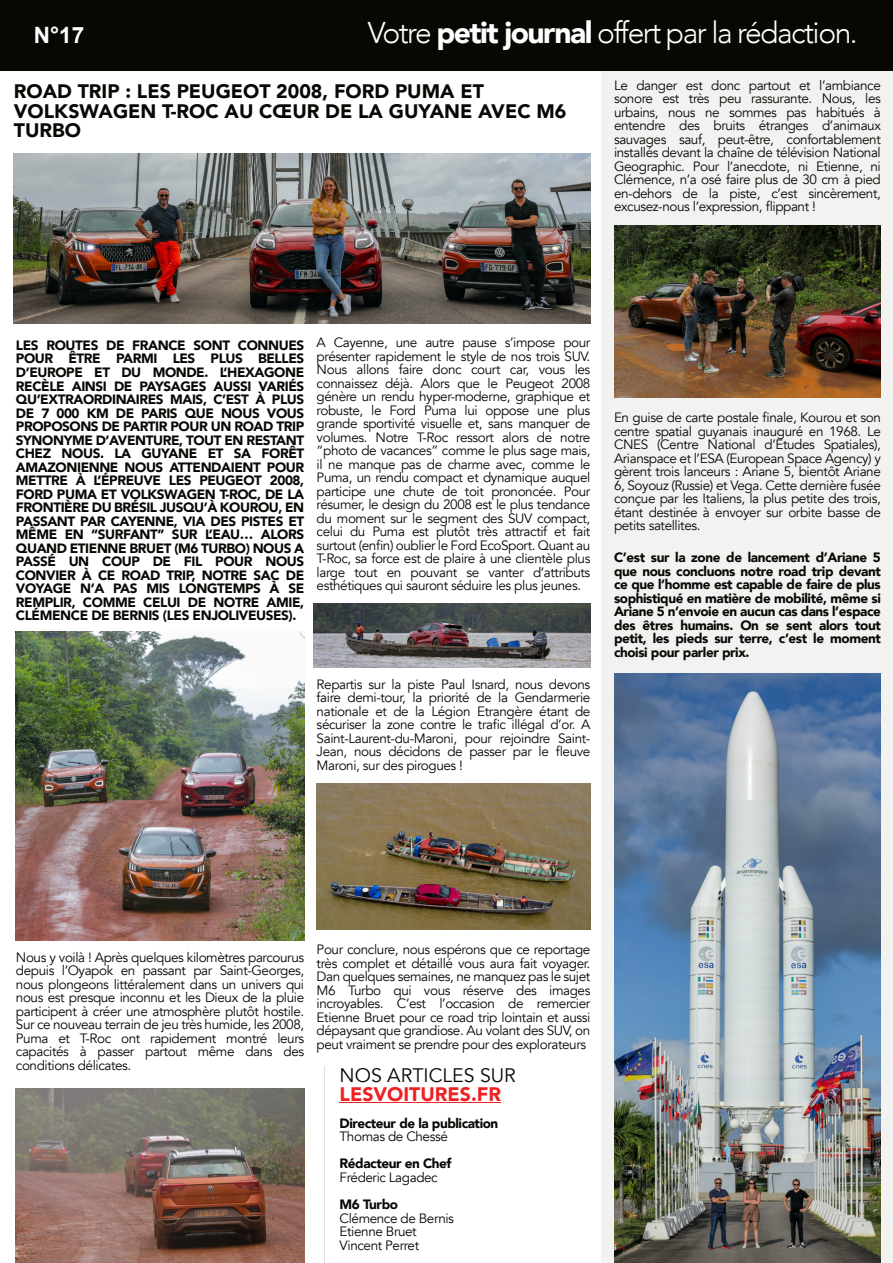
<style>
.page{position:relative;width:893px;height:1263px;background:#fff}
.page>*{position:absolute;margin:0;border:0;box-sizing:border-box;transform-origin:0 0}
.t1{font:300 30px "Avenir";letter-spacing:-.05em;color:#fff}
.t2{font:700 22.5px "Arial";color:#fff}
.t3{font:900 19.5px/19.5px "Avenir";color:#080704}
.t4{font:19.5px "Avenir";color:#080704}
.t5{font:900 19.5px "Avenir";color:#ee2123}
.t6{font:13.5px/13.5px "Avenir";letter-spacing:-.03em;color:#080704;text-align:justify}
.t7{font:900 13.5px/13.5px "Avenir";letter-spacing:-.03em;color:#080704;text-align:justify}
.s1{font-weight:900}
</style>
<div class="page">
<div style="left:602px;top:71px;width:291px;height:1192px;background:#f2f2f1"></div>
<img style="left:317px;top:784px;width:273px;height:145px">
<div style="left:0;top:0;width:893px;height:71px;background:#080704"></div>
<hr style="left:340px;top:1102px;width:161px;height:1px;background:#ee2123">
<img style="left:16px;top:1088px;width:288px;height:175px">
<hr style="left:324px;top:1067px;width:1px;height:196px;background:#e0dfdd">
<img style="left:14px;top:153px;width:576px;height:170px">
<img style="left:16px;top:631px;width:288px;height:310px">
<img style="left:614px;top:673px;width:267px;height:590px">
<img style="left:614px;top:226px;width:267px;height:172px">
<img style="left:314px;top:604px;width:276px;height:63px">
<h2 class="t2" style="left:34px;top:27px;width:52px">N°17</h2>
<h1 class="t1" style="left:368px;top:13px;width:491px">Votre <span class="s1">petit journal</span> offert par la rédaction.</h1>
<h3 class="t3" style="left:14px;top:82px;width:554px">ROAD TRIP : LES PEUGEOT 2008, FORD PUMA ET<br>VOLKSWAGEN T-ROC AU CŒUR DE LA GUYANE AVEC M6<br>TURBO</h3>
<p class="t6" style="left:614px;top:79px;width:268px">Le danger est donc partout et l’ambiance sonore est très peu rassurante. Nous, les urbains, nous ne sommes pas habitués à entendre des bruits étranges d’animaux sauvages sauf, peut-être, confortablement installés devant la chaîne de télévision National Geographic. Pour l’anecdote, ni Etienne, ni Clémence, n’a osé faire plus de 30 cm à pied en-dehors de la piste, c’est sincèrement, excusez-nous l’expression, flippant !</p>
<p class="t7" style="left:16px;top:339px;width:290px">LES ROUTES DE FRANCE SONT CONNUES POUR ÊTRE PARMI LES PLUS BELLES D’EUROPE ET DU MONDE. L’HEXAGONE RECÈLE AINSI DE PAYSAGES AUSSI VARIÉS QU’EXTRAORDINAIRES MAIS, C’EST À PLUS DE 7 000 KM DE PARIS QUE NOUS VOUS PROPOSONS DE PARTIR POUR UN ROAD TRIP SYNONYME D’AVENTURE, TOUT EN RESTANT CHEZ NOUS. LA GUYANE ET SA FORÊT AMAZONIENNE NOUS ATTENDAIENT POUR METTRE À L’ÉPREUVE LES PEUGEOT 2008, FORD PUMA ET VOLKSWAGEN T-ROC, DE LA FRONTIÈRE DU BRÉSIL JUSQU’À KOUROU, EN PASSANT PAR CAYENNE, VIA DES PISTES ET MÊME EN “SURFANT” SUR L’EAU… ALORS QUAND ETIENNE BRUET (M6 TURBO) NOUS A PASSÉ UN COUP DE FIL POUR NOUS CONVIER À CE ROAD TRIP, NOTRE SAC DE VOYAGE N’A PAS MIS LONGTEMPS À SE REMPLIR, COMME CELUI DE NOTRE AMIE, CLÉMENCE DE BERNIS (LES ENJOLIVEUSES).</p>
<p class="t6" style="left:317px;top:336px;width:275px">A Cayenne, une autre pause s’impose pour présenter rapidement le style de nos trois SUV.<br>Nous allons faire donc court car, vous les connaissez déjà. Alors que le Peugeot 2008 génère un rendu hyper-moderne, graphique et robuste, le Ford Puma lui oppose une plus grande sportivité visuelle et, sans manquer de volumes. Notre T-Roc ressort alors de notre “photo de vacances” comme le plus sage mais, il ne manque pas de charme avec, comme le Puma, un rendu compact et dynamique auquel participe une chute de toit prononcée. Pour résumer, le design du 2008 est le plus tendance du moment sur le segment des SUV compact, celui du Puma est plutôt très attractif et fait surtout (enfin) oublier le Ford EcoSport. Quant au T-Roc, sa force est de plaire à une clientèle plus large tout en pouvant se vanter d’attributs esthétiques qui sauront séduire les plus jeunes.</p>
<p class="t6" style="left:317px;top:677px;width:275px">Repartis sur la piste Paul Isnard, nous devons faire demi-tour, la priorité de la Gendarmerie nationale et de la Légion Etrangère étant de sécuriser la zone contre le trafic illégal d’or. A Saint-Laurent-du-Maroni, pour rejoindre Saint-Jean, nous décidons de passer par le fleuve Maroni, sur des pirogues !</p>
<p class="t6" style="left:614px;top:411px;width:268px">En guise de carte postale finale, Kourou et son centre spatial guyanais inauguré en 1968. Le CNES (Centre National d’Etudes Spatiales), Arianspace et l’ESA (European Space Agency) y gèrent trois lanceurs : Ariane 5, bientôt Ariane 6, Soyouz (Russie) et Vega. Cette dernière fusée conçue par les Italiens, la plus petite des trois, étant destinée à envoyer sur orbite basse de petits satellites.</p>
<p class="t7" style="left:614px;top:551px;width:268px">C’est sur la zone de lancement d’Ariane 5 que nous concluons notre road trip devant ce que l’homme est capable de faire de plus sophistiqué en matière de mobilité, même si Ariane 5 n’envoie en aucun cas dans l’espace des êtres humains. On se sent alors tout petit, les pieds sur terre, c’est le moment choisi pour parler prix.</p>
<p class="t6" style="left:16px;top:950px;width:290px">Nous y voilà ! Après quelques kilomètres parcourus depuis l’Oyapok en passant par Saint-Georges, nous plongeons littéralement dans un univers qui nous est presque inconnu et les Dieux de la pluie participent à créer une atmosphère plutôt hostile.<br>Sur ce nouveau terrain de jeu très humide, les 2008, Puma et T-Roc ont rapidement montré leurs capacités à passer partout même dans des conditions délicates.</p>
<p class="t6" style="left:317px;top:943px;width:275px">Pour conclure, nous espérons que ce reportage très complet et détaillé vous aura fait voyager.<br>Dan quelques semaines, ne manquez pas le sujet M6 Turbo qui vous réserve des images incroyables. C’est l’occasion de remercier Etienne Bruet pour ce road trip lointain et aussi dépaysant que grandiose. Au volant des SUV, on peut vraiment se prendre pour des explorateurs</p>
<h3 class="t4" style="left:340px;top:1062px;width:178px">NOS ARTICLES SUR</h3>
<h3 class="t5" style="left:340px;top:1081px;width:163px">LESVOITURES.FR</h3>
<p class="t7" style="left:340px;top:1117px;width:160px">Directeur de la publication</p>
<p class="t6" style="left:340px;top:1130px;width:110px">Thomas de Chessé</p>
<p class="t7" style="left:340px;top:1157px;width:113px">Rédacteur en Chef</p>
<p class="t6" style="left:340px;top:1171px;width:100px">Fréderic Lagadec</p>
<p class="t7" style="left:340px;top:1198px;width:60px">M6 Turbo</p>
<p class="t6" style="left:340px;top:1211px;width:116px;text-align:left">Clémence de Bernis<br>Etienne Bruet<br>Vincent Perret</p>
</div>
